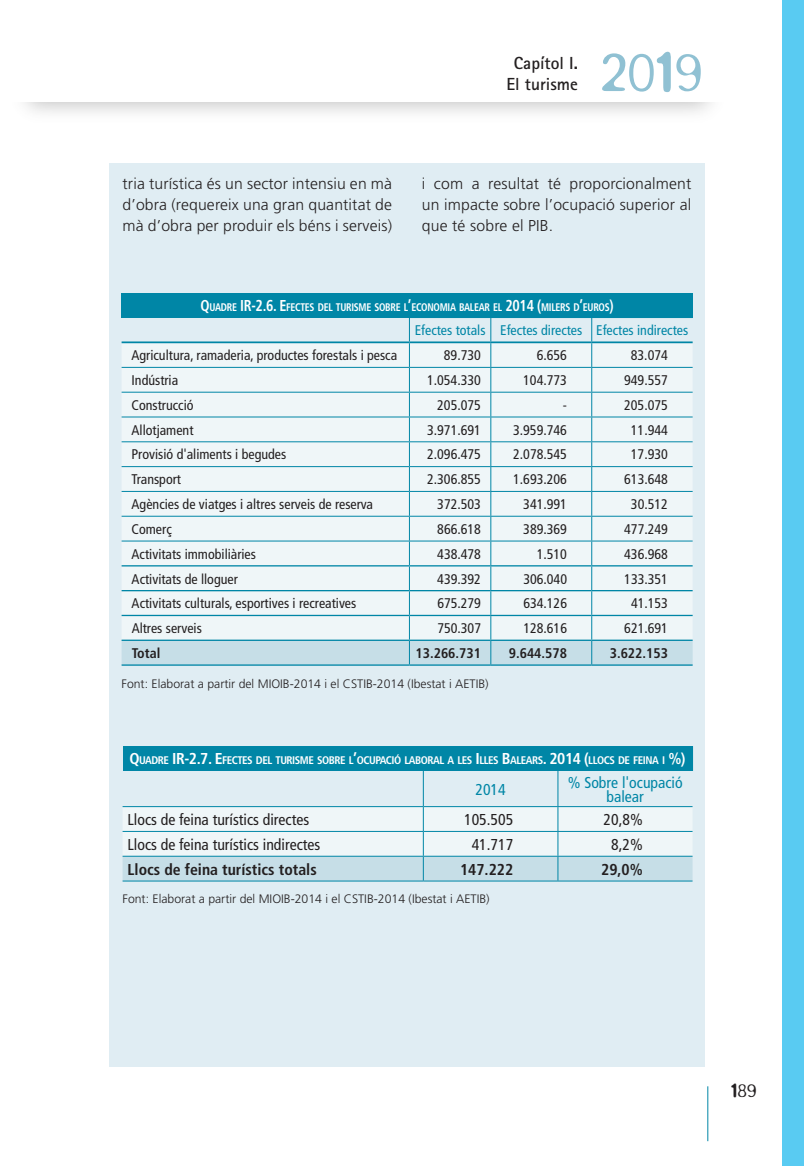
<style>
.page{position:relative;width:804px;height:1166px;background:#fff}
.page>*{position:absolute;margin:0;border:0;box-sizing:border-box;transform-origin:0 0}
.t1{font:300 61.07px "Blur";color:#90c1d3}
.t2{font:300 21px "Blur";color:#231f20}
.t3{font:700 17.5px/21px "Rotis Sans Serif";color:#231f20;text-align:center}
.t4{font:300 15.75px/21px "Frutiger LT Std";letter-spacing:.01em;color:#231f20;text-align:justify}
.t5{font:condensed 15.75px "Frutiger LT Std";color:#231f20}
.t6{font:700 condensed 15.75px "Frutiger LT Std";color:#231f20}
.t7{font:condensed 15.75px/14px "Frutiger LT Std";color:#0086a6;text-align:center}
.t8{font:condensed 14px "Frutiger LT Std";color:#231f20}
.t9{font:condensed 14px "Frutiger LT Std";color:#0086a6}
.t10{font:700 condensed 14px "Frutiger LT Std";color:#231f20}
.t11{font:300 12.25px "Frutiger LT Std";color:#231f20}
.t12{font:700 condensed 11.03px "Frutiger LT Std";letter-spacing:-.045em;color:#fff}
.t13{font:700 condensed 11.03px "Frutiger LT Std";letter-spacing:-.045em;color:#fff;scale:.9 1}
.s1{font-size:15.75px}
</style>
<div class="page">
<hr style="left:707px;top:1086px;width:1px;height:55px;background:#0086a6">
<div style="left:782px;top:0;width:22px;height:1166px;background:#59cbf2"></div>
<div style="left:109px;top:164px;width:595px;height:903px;background:#e0edf3"></div>
<div style="left:122px;top:293px;width:570px;height:24px;background:#0086a6"></div>
<hr style="left:409px;top:317px;width:82px;height:1px;background:#0086a6">
<hr style="left:491px;top:317px;width:100px;height:1px;background:#0086a6">
<hr style="left:591px;top:317px;width:101px;height:1px;background:#0086a6">
<svg style="left:122px;top:318px;width:570px;height:346px"></svg>
<hr style="left:591px;top:341px;width:101px;height:2px;background:#0086a6">
<hr style="left:122px;top:341px;width:287px;height:2px;background:#0086a6">
<hr style="left:409px;top:341px;width:82px;height:2px;background:#0086a6">
<hr style="left:491px;top:341px;width:100px;height:2px;background:#0086a6">
<hr style="left:122px;top:639px;width:287px;height:2px;background:#0086a6">
<hr style="left:409px;top:639px;width:82px;height:2px;background:#0086a6">
<hr style="left:491px;top:639px;width:100px;height:2px;background:#0086a6">
<hr style="left:591px;top:639px;width:101px;height:2px;background:#0086a6">
<hr style="left:122px;top:664px;width:287px;height:2px;background:#0086a6">
<hr style="left:409px;top:664px;width:82px;height:2px;background:#0086a6">
<hr style="left:491px;top:664px;width:100px;height:2px;background:#0086a6">
<hr style="left:591px;top:664px;width:101px;height:2px;background:#0086a6">
<hr style="left:122px;top:565px;width:287px;height:1px;background:#0086a6">
<hr style="left:409px;top:565px;width:82px;height:1px;background:#0086a6">
<hr style="left:491px;top:565px;width:100px;height:1px;background:#0086a6">
<hr style="left:591px;top:565px;width:101px;height:1px;background:#0086a6">
<hr style="left:122px;top:590px;width:287px;height:1px;background:#0086a6">
<hr style="left:409px;top:590px;width:82px;height:1px;background:#0086a6">
<hr style="left:491px;top:590px;width:100px;height:1px;background:#0086a6">
<hr style="left:591px;top:590px;width:101px;height:1px;background:#0086a6">
<hr style="left:122px;top:615px;width:287px;height:1px;background:#0086a6">
<hr style="left:409px;top:615px;width:82px;height:1px;background:#0086a6">
<hr style="left:491px;top:615px;width:100px;height:1px;background:#0086a6">
<hr style="left:591px;top:615px;width:101px;height:1px;background:#0086a6">
<div style="left:123px;top:746px;width:569px;height:25px;background:#0086a6"></div>
<svg style="left:692px;top:746px;width:1px;height:25px"></svg>
<hr style="left:423px;top:771px;width:1px;height:35px;background:#0086a6">
<hr style="left:557px;top:771px;width:1px;height:35px;background:#0086a6">
<svg style="left:123px;top:806px;width:569px;height:75px"></svg>
<p class="t3" style="left:506px;top:52px;width:73px">Capítol I.<br>El turisme</p>
<h1 class="t1" style="left:599px;top:38px;width:104px">2019</h1>
<p class="t4" style="left:123px;top:173px;width:271px">tria turística és un sector intensiu en mà d’obra (requereix una gran quantitat de mà d’obra per produir els béns i serveis)</p>
<p class="t4" style="left:422px;top:173px;width:271px">i com a resultat té proporcionalment un impacte sobre l’ocupació superior al que té sobre el PIB.</p>
<p class="t13" style="left:201px;top:301px;width:460px"><span class="s1">Q</span>UADRE <span class="s1">IR-2.6. E</span>FECTES DEL TURISME SOBRE L<span class="s1">’</span>ECONOMIA BALEAR EL <span class="s1">2014 (</span>MILERS D<span class="s1">’</span>EUROS<span class="s1">)</span></p>
<p class="t9" style="left:415px;top:322px;width:275px">Efectes totals Efectes directes Efectes indirectes</p>
<p class="t8" style="left:131px;top:347px;width:267px">Agricultura, ramaderia, productes forestals i pesca</p>
<p class="t8" style="left:444px;top:347px;width:38px">89.730</p>
<p class="t8" style="left:536px;top:347px;width:32px">6.656</p>
<p class="t8" style="left:631px;top:347px;width:38px">83.074</p>
<p class="t8" style="left:131px;top:372px;width:48px">Indústria</p>
<p class="t8" style="left:427px;top:372px;width:55px">1.054.330</p>
<p class="t8" style="left:523px;top:372px;width:45px">104.773</p>
<p class="t8" style="left:624px;top:372px;width:45px">949.557</p>
<p class="t8" style="left:131px;top:397px;width:63px">Construcció</p>
<p class="t8" style="left:437px;top:397px;width:45px">205.075</p>
<p class="t8" style="left:563px;top:397px;width:6px">-</p>
<p class="t8" style="left:624px;top:397px;width:45px">205.075</p>
<p class="t8" style="left:131px;top:422px;width:63px">Allotjament</p>
<p class="t8" style="left:427px;top:422px;width:55px">3.971.691</p>
<p class="t8" style="left:513px;top:422px;width:55px">3.959.746</p>
<p class="t8" style="left:631px;top:422px;width:38px">11.944</p>
<p class="t8" style="left:132px;top:446px;width:156px">Provisió d'aliments i begudes</p>
<p class="t8" style="left:427px;top:446px;width:55px">2.096.475</p>
<p class="t8" style="left:513px;top:446px;width:55px">2.078.545</p>
<p class="t8" style="left:631px;top:446px;width:38px">17.930</p>
<p class="t8" style="left:132px;top:471px;width:51px">Transport</p>
<p class="t8" style="left:427px;top:471px;width:55px">2.306.855</p>
<p class="t8" style="left:513px;top:471px;width:55px">1.693.206</p>
<p class="t8" style="left:624px;top:471px;width:45px">613.648</p>
<p class="t8" style="left:132px;top:496px;width:243px">Agències de viatges i altres serveis de reserva</p>
<p class="t8" style="left:437px;top:496px;width:45px">372.503</p>
<p class="t8" style="left:523px;top:496px;width:45px">341.991</p>
<p class="t8" style="left:631px;top:496px;width:38px">30.512</p>
<p class="t8" style="left:132px;top:521px;width:42px">Comerç</p>
<p class="t8" style="left:437px;top:521px;width:45px">866.618</p>
<p class="t8" style="left:523px;top:521px;width:45px">389.369</p>
<p class="t8" style="left:624px;top:521px;width:45px">477.249</p>
<p class="t8" style="left:132px;top:546px;width:126px">Activitats immobiliàries</p>
<p class="t8" style="left:437px;top:546px;width:45px">438.478</p>
<p class="t8" style="left:537px;top:546px;width:32px">1.510</p>
<p class="t8" style="left:624px;top:546px;width:45px">436.968</p>
<p class="t8" style="left:132px;top:570px;width:108px">Activitats de lloguer</p>
<p class="t8" style="left:437px;top:570px;width:45px">439.392</p>
<p class="t8" style="left:523px;top:570px;width:45px">306.040</p>
<p class="t8" style="left:624px;top:570px;width:45px">133.351</p>
<p class="t8" style="left:132px;top:595px;width:226px">Activitats culturals, esportives i recreatives</p>
<p class="t8" style="left:437px;top:595px;width:45px">675.279</p>
<p class="t8" style="left:523px;top:595px;width:45px">634.126</p>
<p class="t8" style="left:631px;top:595px;width:38px">41.153</p>
<p class="t8" style="left:132px;top:620px;width:72px">Altres serveis</p>
<p class="t8" style="left:437px;top:620px;width:45px">750.307</p>
<p class="t8" style="left:523px;top:620px;width:45px">128.616</p>
<p class="t8" style="left:624px;top:620px;width:45px">621.691</p>
<p class="t10" style="left:132px;top:645px;width:30px">Total</p>
<p class="t10" style="left:415px;top:645px;width:67px">13.266.731</p>
<p class="t10" style="left:509px;top:645px;width:60px">9.644.578</p>
<p class="t10" style="left:609px;top:645px;width:60px">3.622.153</p>
<p class="t11" style="left:122px;top:676px;width:368px">Font: Elaborat a partir del MIOIB-2014 i el CSTIB-2014 (Ibestat i AETIB)</p>
<p class="t12" style="left:129px;top:754px;width:557px"><span class="s1">Q</span>UADRE <span class="s1">IR-2.7. E</span>FECTES DEL TURISME SOBRE L<span class="s1">’</span>OCUPACIÓ LABORAL A LES <span class="s1">I</span>LLES <span class="s1">B</span>ALEARS<span class="s1">. 2014 (</span>LLOCS DE FEINA I <span class="s1">%)</span></p>
<p class="t7" style="left:475px;top:782px;width:32px">2014</p>
<p class="t7" style="left:568px;top:775px;width:116px">% Sobre l'ocupació balear</p>
<p class="t5" style="left:127px;top:810px;width:183px">Llocs de feina turístics directes</p>
<p class="t5" style="left:464px;top:810px;width:51px">105.505</p>
<p class="t5" style="left:603px;top:810px;width:41px">20,8%</p>
<p class="t5" style="left:128px;top:835px;width:194px">Llocs de feina turístics indirectes</p>
<p class="t5" style="left:471px;top:835px;width:43px">41.717</p>
<p class="t5" style="left:611px;top:835px;width:33px">8,2%</p>
<p class="t6" style="left:128px;top:860px;width:191px">Llocs de feina turístics totals</p>
<p class="t6" style="left:460px;top:860px;width:55px">147.222</p>
<p class="t6" style="left:601px;top:860px;width:43px">29,0%</p>
<p class="t11" style="left:123px;top:892px;width:368px">Font: Elaborat a partir del MIOIB-2014 i el CSTIB-2014 (Ibestat i AETIB)</p>
<h2 class="t2" style="left:731px;top:1079px;width:27px">189</h2>
</div>
